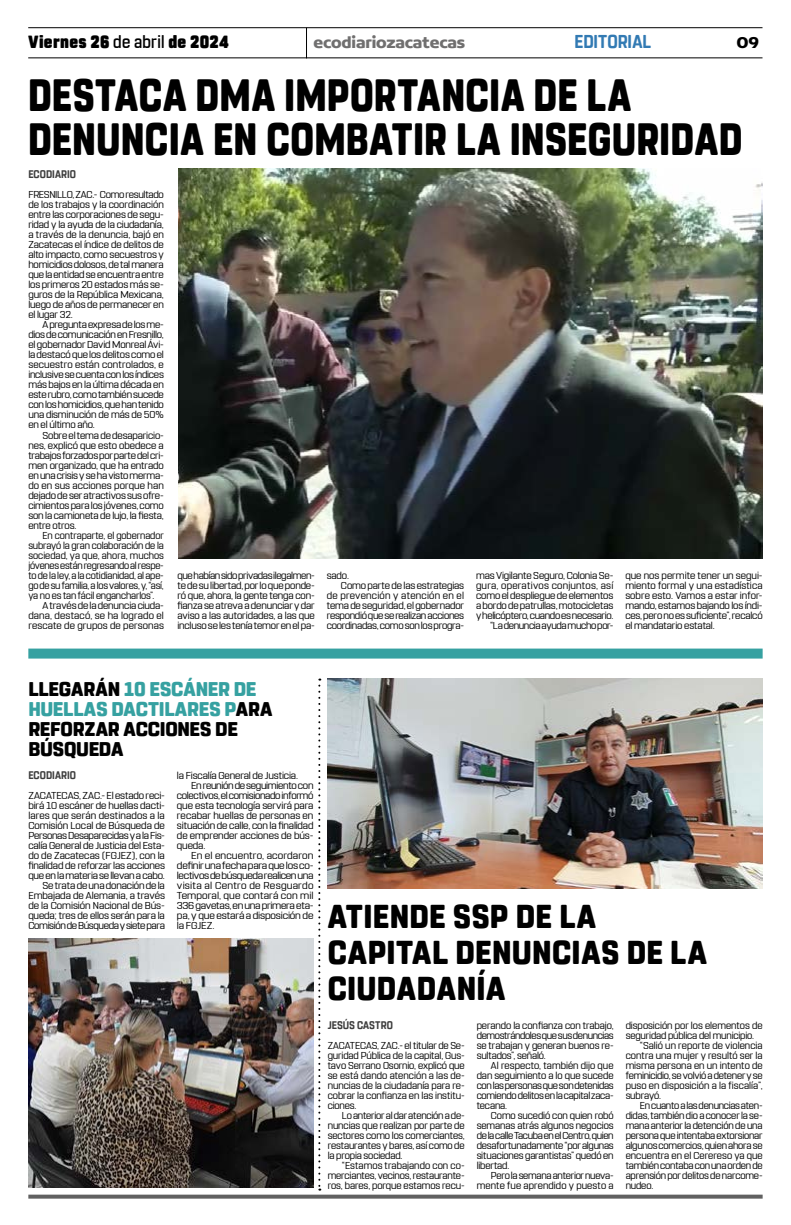
<style>
.page{position:relative;width:791px;height:1225px;background:#fff}
.page>*{position:absolute;margin:0;border:0;box-sizing:border-box;transform-origin:0 0}
._1_2_cabeza_nota_secundaria{font:800 45.1px/44px "Rohn Rounded";letter-spacing:.005em;color:#000;scale:.84 1}
._1_2_cabeza_nota_secundaria-2{font:800 33px/36px "Rohn Rounded";letter-spacing:.01em;color:#000;scale:.94 1}
._1_2_cabeza_nota_secundaria-3{font:800 19.8px/20px "Rohn Rounded";letter-spacing:-.01em;color:#000}
._3_1_cuerpo_texto{font:700 18.6px "Rohn Rounded";color:#327ab3;scale:.91 1}
._3_1_cuerpo_texto-2{font:900 17.6px "Rohn Rounded";letter-spacing:.02em;color:#000;scale:.91 1}
._3_1_cuerpo_texto-3{font:700 16.9px "Concord";letter-spacing:-.01em;color:#706f6f}
._3_1_cuerpo_texto-4{font:700 16.9px "Concord";color:#000}
._3_0_cuerpo_texto_1er_parrafo{font:700 11px "Rohn Rounded";letter-spacing:.005em;color:#3d3d3d;scale:.91 1}
._3_0_cuerpo_texto_1er_parrafo-2{font:10px/10px "Rohn Rounded";letter-spacing:-.015em;color:#000;text-align:justify;scale:1.04 1}
._3_0_cuerpo_texto_1er_parrafo-3{font:10px/10px "Rohn Rounded";letter-spacing:-.015em;color:#000;text-align:justify}
._3_0_cuerpo_texto_1er_parrafo-4{font:10px/10px "Rohn Rounded";letter-spacing:-.015em;color:#000;text-align:justify;scale:1.05 1}
._3_0_cuerpo_texto_1er_parrafo-5{font:10px/10px "Rohn Rounded";letter-spacing:-.015em;color:#000;text-align:justify;scale:1.08 1}
._3_0_cuerpo_texto_1er_parrafo-6{font:10px "Rohn Rounded";letter-spacing:-.035em;color:#000;scale:1.04 1}
.s1{font-weight:500}
.s2{color:#36a1a1}
</style>
<div class="page">
<hr style="left:28px;top:27px;width:734px;height:1px;background:#000">
<hr style="left:28px;top:57px;width:734px;height:1px;background:#000">
<hr style="left:306px;top:28px;width:1px;height:30px;background:#000">
<img style="left:28px;top:938px;width:286px;height:249px">
<svg style="left:28px;top:1194px;width:735px;height:4px;background:#7a7a7a"></svg>
<img style="left:328px;top:678px;width:435px;height:210px">
<svg style="left:318px;top:678px;width:2px;height:512px"></svg>
<div style="left:28px;top:648px;width:735px;height:10px;background:#36a1a1"></div>
<img style="left:178px;top:168px;width:585px;height:390px">
<p class="_3_1_cuerpo_texto-2" style="left:28px;top:32px;width:222px">Viernes 26 <span class="s1">de abril</span> de 2024</p>
<p class="_3_1_cuerpo_texto-3" style="left:314px;top:32px;width:153px">ecodiariozacatecas</p>
<p class="_3_1_cuerpo_texto" style="left:574px;top:31px;width:86px">EDITORIAL</p>
<p class="_3_1_cuerpo_texto-4" style="left:736px;top:32px;width:24px">09</p>
<p class="_1_2_cabeza_nota_secundaria" style="left:28px;top:74px;width:852px">DESTACA DMA IMPORTANCIA DE LA<br>DENUNCIA EN COMBATIR LA INSEGURIDAD</p>
<p class="_3_0_cuerpo_texto_1er_parrafo" style="left:28px;top:168px;width:54px">ECODIARIO</p>
<p class="_3_0_cuerpo_texto_1er_parrafo-2" style="left:28px;top:190px;width:132px">FRESNILLO, ZAC.- Como resultado de los trabajos y la coordinación entre las corporaciones de segu&shy;ridad y la ayuda de la ciudadanía, a través de la denuncia, bajó en Zacatecas el índice de delitos de alto impacto, como secuestros y homicidios dolosos, de tal manera que la entidad se encuentra entre los primeros 20 estados más se&shy;guros de la República Mexicana, luego de años de permanecer en el lugar 32.</p>
<p class="_3_0_cuerpo_texto_1er_parrafo-2" style="left:28px;top:320px;width:132px;text-indent:14px">A pregunta expresa de los me&shy;dios de comunicación en Fresnillo, el gobernador David Monreal Ávi&shy;la destacó que los delitos como el secuestro están controlados, e inclusive se cuenta con los índices más bajos en la última década en este rubro, como también sucede con los homicidios, que han tenido una disminución de más de 50% en el último año.</p>
<p class="_3_0_cuerpo_texto_1er_parrafo-2" style="left:28px;top:430px;width:132px;text-indent:14px">Sobre el tema de desaparicio&shy;nes, explicó que esto obedece a trabajos forzados por parte del cri&shy;men organizado, que ha entrado en una crisis y se ha visto merma&shy;do en sus acciones porque han dejado de ser atractivos sus ofre&shy;cimientos para los jóvenes, como son la camioneta de lujo, la fiesta, entre otros.</p>
<p class="_3_0_cuerpo_texto_1er_parrafo-3" style="left:28px;top:530px;width:137px;text-indent:14px">En contraparte, el gobernador subrayó la gran colaboración de la sociedad, ya que, ahora, muchos jóvenes están regresando al respe&shy;to de la ley, a la cotidianidad, al ape&shy;go de su familia, a los valores, y, “así, ya no es tan fácil engancharlos”.</p>
<p class="_3_0_cuerpo_texto_1er_parrafo-2" style="left:28px;top:600px;width:132px;text-indent:14px">A través de la denuncia ciuda&shy;dana, destacó, se ha logrado el rescate de grupos de personas</p>
<p class="_3_0_cuerpo_texto_1er_parrafo-2" style="left:177px;top:570px;width:133px">que habían sido privadas ilegalmen&shy;te de su libertad, por lo que ponde&shy;ró que, ahora, la gente tenga con&shy;fianza se atreva a denunciar y dar aviso a las autoridades, a las que incluso se les tenía temor en el pa-</p>
<p class="_3_0_cuerpo_texto_1er_parrafo-2" style="left:327px;top:570px;width:23px">sado.</p>
<p class="_3_0_cuerpo_texto_1er_parrafo-2" style="left:327px;top:580px;width:134px;text-indent:14px">Como parte de las estrategias de prevención y atención en el tema de seguridad, el gobernador respondió que se realizan acciones coordinadas, como son los progra-</p>
<p class="_3_0_cuerpo_texto_1er_parrafo-2" style="left:476px;top:570px;width:134px">mas Vigilante Seguro, Colonia Se&shy;gura, operativos conjuntos, así como el despliegue de elementos a bordo de patrullas, motocicletas y helicóptero, cuando es necesario.</p>
<p class="_3_0_cuerpo_texto_1er_parrafo-6" style="left:490px;top:619px;width:120px">“La denuncia ayuda mucho por-</p>
<p class="_3_0_cuerpo_texto_1er_parrafo-2" style="left:625px;top:570px;width:133px">que nos permite tener un segui&shy;miento formal y una estadística sobre esto. Vamos a estar infor&shy;mando, estamos bajando los índi&shy;ces, pero no es suficiente”, recalcó el mandatario estatal.</p>
<p class="_1_2_cabeza_nota_secundaria-3" style="left:28px;top:679px;width:245px">LLEGARÁN <span class="s2">10 ESCÁNER DE<br>HUELLAS DACTILARES P</span>ARA<br>REFORZAR ACCIONES DE<br>BÚSQUEDA</p>
<p class="_3_0_cuerpo_texto_1er_parrafo" style="left:28px;top:768px;width:54px">ECODIARIO</p>
<p class="_3_0_cuerpo_texto_1er_parrafo-4" style="left:28px;top:790px;width:132px">ZACATECAS, ZAC.- El estado reci&shy;birá 10 escáner de huellas dacti&shy;lares que serán destinados a la Comisión Local de Búsqueda de Personas Desaparecidas y a la Fis&shy;calía General de Justicia del Esta&shy;do de Zacatecas (FGJEZ), con la finalidad de reforzar las acciones que en la materia se llevan a cabo.</p>
<p class="_3_0_cuerpo_texto_1er_parrafo-4" style="left:28px;top:880px;width:132px;text-indent:14px">Se trata de una donación de la Embajada de Alemania, a través de la Comisión Nacional de Bús&shy;queda; tres de ellos serán para la Comisión de Búsqueda y siete para</p>
<p class="_3_0_cuerpo_texto_1er_parrafo-4" style="left:177px;top:770px;width:117px">la Fiscalía General de Justicia.</p>
<p class="_3_0_cuerpo_texto_1er_parrafo-4" style="left:177px;top:780px;width:132px;text-indent:14px">En reunión de seguimiento con colectivos, el comisionado informó que esta tecnología servirá para recabar huellas de personas en situación de calle, con la finalidad de emprender acciones de bús&shy;queda.</p>
<p class="_3_0_cuerpo_texto_1er_parrafo-5" style="left:177px;top:850px;width:128px;text-indent:14px">En el encuentro, acordaron definir una fecha para que los co&shy;lectivos de búsqueda realicen una visita al Centro de Resguardo Temporal, que contará con mil 336 gavetas, en una primera eta&shy;pa, y que estará a disposición de la FGJEZ.</p>
<p class="_1_2_cabeza_nota_secundaria-2" style="left:328px;top:899px;width:405px">ATIENDE SSP DE LA<br>CAPITAL DENUNCIAS DE LA<br>CIUDADANÍA</p>
<p class="_3_0_cuerpo_texto_1er_parrafo" style="left:328px;top:1018px;width:73px">JESÚS CASTRO</p>
<p class="_3_0_cuerpo_texto_1er_parrafo-3" style="left:328px;top:1040px;width:138px">ZACATECAS, ZAC.- el titular de Se&shy;guridad Pública de la capital, Gus&shy;tavo Serrano Osornio, explicó que se está dando atención a las de&shy;nuncias de la ciudadanía para re&shy;cobrar la confianza en las institu&shy;ciones.</p>
<p class="_3_0_cuerpo_texto_1er_parrafo-3" style="left:328px;top:1110px;width:138px;text-indent:14px">Lo anterior al dar atención a de&shy;nuncias que realizan por parte de sectores como los comerciantes, restaurantes y bares, así como de la propia sociedad.</p>
<p class="_3_0_cuerpo_texto_1er_parrafo-3" style="left:328px;top:1160px;width:138px;text-indent:14px">“Estamos trabajando con co&shy;merciantes, vecinos, restaurante&shy;ros, bares, porque estamos recu-</p>
<p class="_3_0_cuerpo_texto_1er_parrafo-3" style="left:626px;top:1020px;width:138px">disposición por los elementos de seguridad pública del municipio.</p>
<p class="_3_0_cuerpo_texto_1er_parrafo-3" style="left:626px;top:1040px;width:138px;text-indent:14px">“Salió un reporte de violencia contra una mujer y resultó ser la misma persona en un intento de feminicidio, se volvió a detener y se puso en disposición a la fiscalía”, subrayó.</p>
<p class="_3_0_cuerpo_texto_1er_parrafo-3" style="left:626px;top:1100px;width:138px;text-indent:14px">En cuanto a las denuncias aten&shy;didas, también dio a conocer la se&shy;mana anterior la detención de una persona que intentaba extorsionar algunos comercios, quien ahora se encuentra en el Cerereso ya que también contaba con una orden de aprensión por delitos de narcome&shy;nudeo.</p>
<p class="_3_0_cuerpo_texto_1er_parrafo-3" style="left:477px;top:1020px;width:138px">perando la confianza con trabajo, demostrándoles que sus denuncias se trabajan y generan buenos re&shy;sultados”, señaló.</p>
<p class="_3_0_cuerpo_texto_1er_parrafo-3" style="left:477px;top:1060px;width:138px;text-indent:14px">Al respecto, también dijo que dan seguimiento a lo que sucede con las personas que son detenidas comiendo delitos en la capital zaca&shy;tecana.</p>
<p class="_3_0_cuerpo_texto_1er_parrafo-3" style="left:477px;top:1110px;width:138px;text-indent:14px">Como sucedió con quien robó semanas atrás algunos negocios de la calle Tacuba en el Centro, quien desafortunadamente “por algunas situaciones garantistas” quedó en libertad.</p>
<p class="_3_0_cuerpo_texto_1er_parrafo-3" style="left:477px;top:1170px;width:138px;text-align:right">Pero la semana anterior nueva&shy;mente fue aprendido y puesto a</p>
</div>
